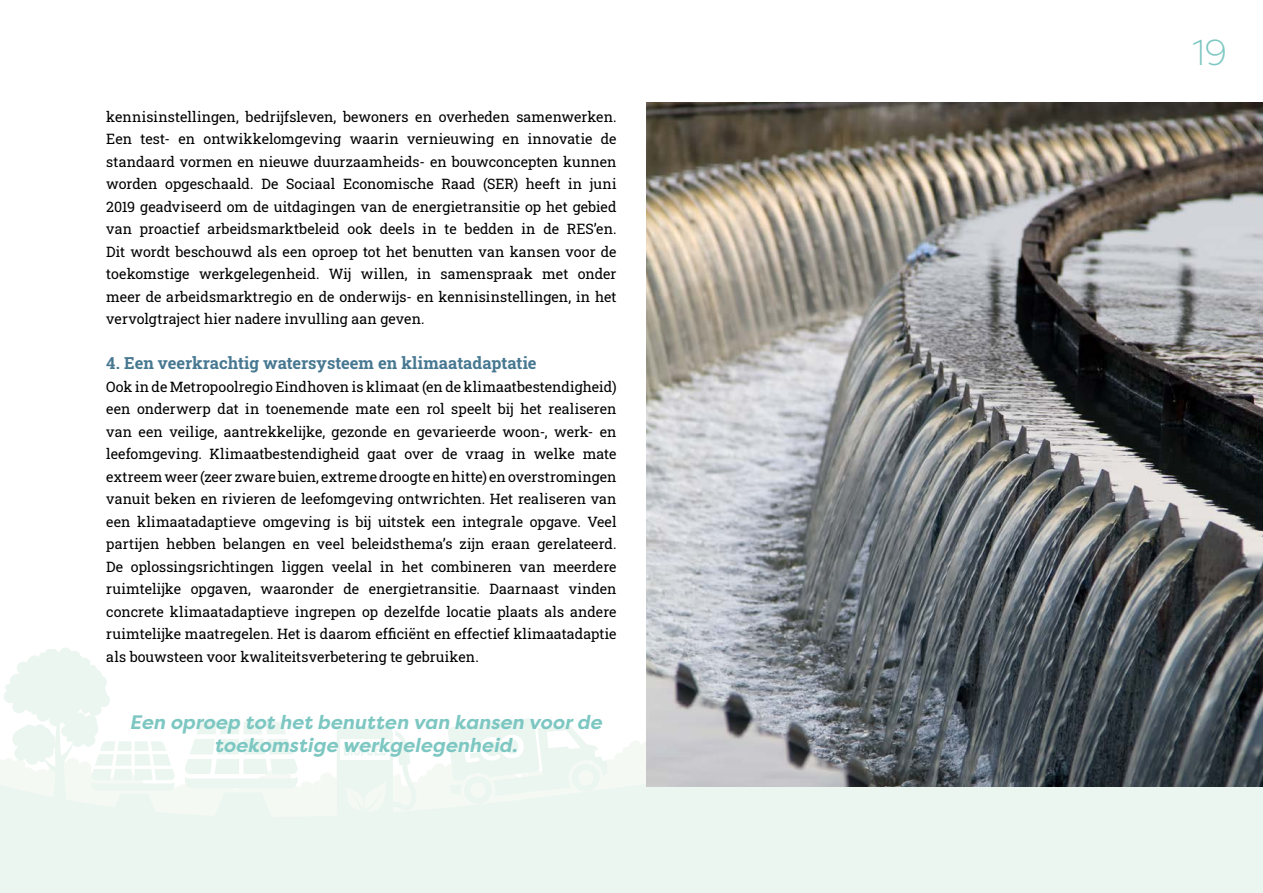
<style>
.page{position:relative;width:1263px;height:893px;background:#fff}
.page>*{position:absolute;margin:0;border:0;box-sizing:border-box;transform-origin:0 0}
.t1{font:300 36px "Filson Pro";color:#7dc7c2}
.Streamer{font:italic 700 19.5px/22.5px "Filson Pro";color:#7dc7c2;text-align:center}
.Tussenkopje_basis{font:700 16.5px "Roboto Slab";color:#477891}
.Plat_basis{font:14.25px/22.5px "Roboto Slab";letter-spacing:.005em;color:#000;text-align:justify}
</style>
<div class="page">
<div style="left:0;top:741px;width:1263px;height:152px;background:#ecf6f1"></div>
<svg style="left:184px;top:721px;width:115px;height:100px"></svg>
<svg style="left:337px;top:727px;width:82px;height:90px"></svg>
<svg style="left:448px;top:718px;width:159px;height:87px"></svg>
<svg style="left:4px;top:648px;width:171px;height:167px"></svg>
<img style="left:646px;top:102px;width:617px;height:685px">
<p class="Plat_basis" style="left:106px;top:105px;width:512px">kennisinstellingen, bedrijfsleven, bewoners en overheden samenwerken.<br>Een test- en ontwikkelomgeving waarin vernieuwing en innovatie de standaard vormen en nieuwe duurzaamheids- en bouwconcepten kunnen worden opgeschaald. De Sociaal Economische Raad (SER) heeft in juni 2019 geadviseerd om de uitdagingen van de energietransitie op het gebied van proactief arbeidsmarktbeleid ook deels in te bedden in de RES’en.<br>Dit wordt beschouwd als een oproep tot het benutten van kansen voor de toekomstige werkgelegenheid. Wij willen, in samenspraak met onder meer de arbeidsmarktregio en de onderwijs- en kennisinstellingen, in het vervolgtraject hier nadere invulling aan geven.</p>
<p class="Tussenkopje_basis" style="left:106px;top:352px;width:432px">4. Een veerkrachtig watersysteem en klimaatadaptatie</p>
<p class="Plat_basis" style="left:106px;top:375px;width:512px">Ook in de Metropoolregio Eindhoven is klimaat (en de klimaatbestendigheid) een onderwerp dat in toenemende mate een rol speelt bij het realiseren van een veilige, aantrekkelijke, gezonde en gevarieerde woon-, werk- en leefomgeving. Klimaatbestendigheid gaat over de vraag in welke mate extreem weer (zeer zware buien, extreme droogte en hitte) en overstromingen vanuit beken en rivieren de leefomgeving ontwrichten. Het realiseren van een klimaatadaptieve omgeving is bij uitstek een integrale opgave. Veel partijen hebben belangen en veel beleidsthema’s zijn eraan gerelateerd.<br>De oplossingsrichtingen liggen veelal in het combineren van meerdere ruimtelijke opgaven, waaronder de energietransitie. Daarnaast vinden concrete klimaatadaptieve ingrepen op dezelfde locatie plaats als andere ruimtelijke maatregelen. Het is daarom efficiënt en effectief klimaatadaptie als bouwsteen voor kwaliteitsverbetering te gebruiken.</p>
<p class="Streamer" style="left:130px;top:711px;width:474px">Een oproep tot het benutten van kansen voor de toekomstige werkgelegenheid.</p>
<h1 class="t1" style="left:1192px;top:29px;width:36px">19</h1>
</div>
